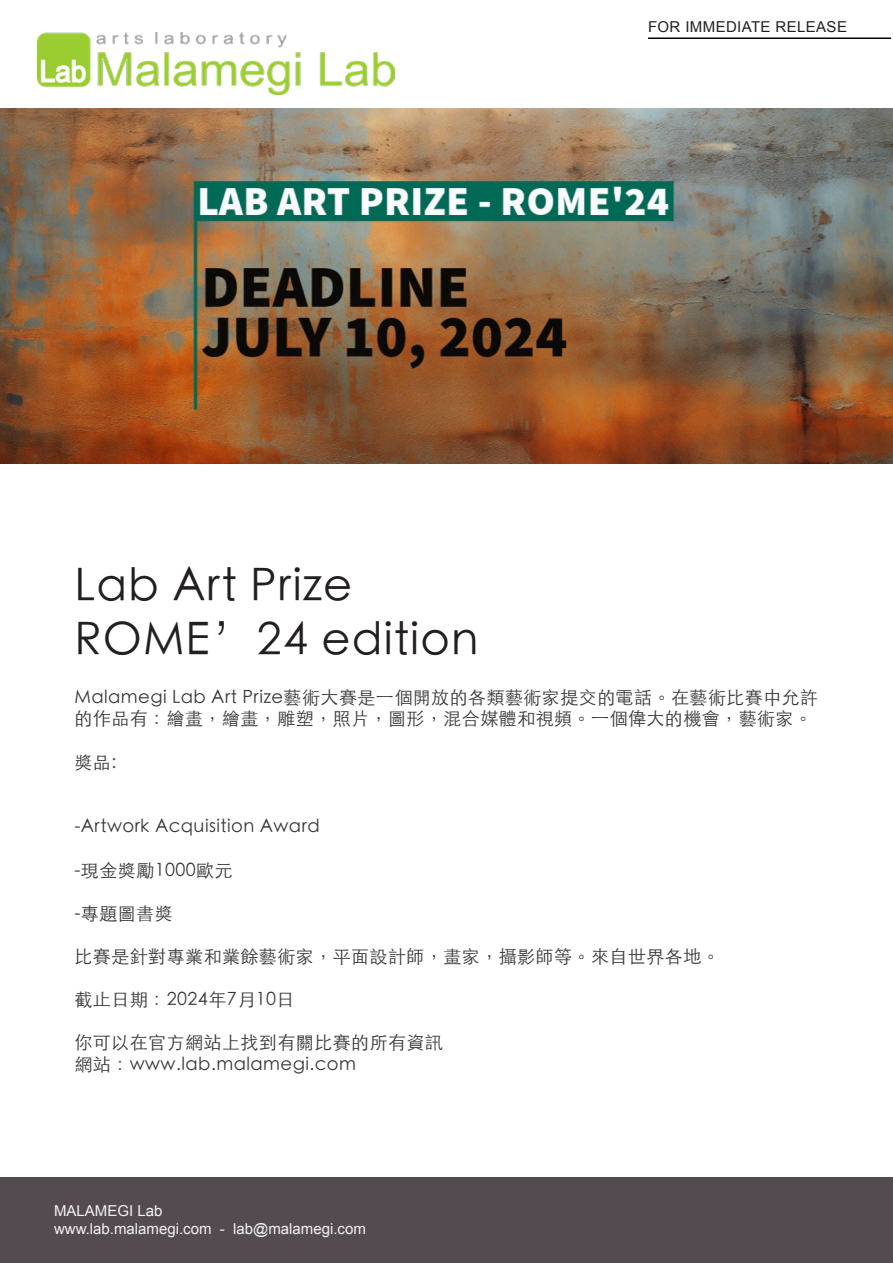
<style>
.page{position:relative;width:893px;height:1263px;background:#fff}
.page>*{position:absolute;margin:0;border:0;box-sizing:border-box;transform-origin:0 0}
.t1{font:300 45px "ST Heiti TC";letter-spacing:.025em;color:#231f20}
.t2{font:300 18px/21.6px "ST Heiti TC";letter-spacing:.025em;color:#383839}
.t3{font:15px "Arial";color:#f3f3f3}
.t4{font:15px "Arial";letter-spacing:.025em;color:#231f20}
</style>
<div class="page">
<div style="left:0;top:1178px;width:893px;height:85px;background:#534b50"></div>
<hr style="left:648px;top:38px;width:243px;height:1px;background:#000">
<img style="left:38px;top:32px;width:356px;height:63px">
<img style="left:0;top:108px;width:893px;height:356px">
<p class="t4" style="left:648px;top:17px;width:200px">FOR IMMEDIATE RELEASE</p>
<p class="t1" style="left:74px;top:548px;width:279px">Lab Art Prize</p>
<p class="t1" style="left:74px;top:602px;width:406px">ROME’24 edition</p>
<p class="t2" style="left:74px;top:684px;width:745px">Malamegi Lab Art Prize藝術大賽是一個開放的各類藝術家提交的電話。在藝術比賽中允許的作品有：繪畫，繪畫，雕塑，照片，圖形，混合媒體和視頻。一個偉大的機會，藝術家。</p>
<p class="t2" style="left:74px;top:749px;width:43px">獎品:</p>
<p class="t2" style="left:74px;top:814px;width:247px">-Artwork Acquisition Award</p>
<p class="t2" style="left:74px;top:857px;width:160px">-現金獎勵1000歐元</p>
<p class="t2" style="left:74px;top:900px;width:100px">-專題圖書獎</p>
<p class="t2" style="left:74px;top:944px;width:647px">比賽是針對專業和業餘藝術家，平面設計師，畫家，攝影師等。來自世界各地。</p>
<p class="t2" style="left:74px;top:987px;width:222px">截止日期：2024年7月10日</p>
<p class="t2" style="left:74px;top:1030px;width:370px">你可以在官方網站上找到有關比賽的所有資訊</p>
<p class="t2" style="left:74px;top:1052px;width:283px">網站：www.lab.malamegi.com</p>
<p class="t3" style="left:54px;top:1200px;width:110px">MALAMEGI Lab</p>
<p class="t3" style="left:54px;top:1218px;width:313px">www.lab.malamegi.com - lab@malamegi.com</p>
</div>
